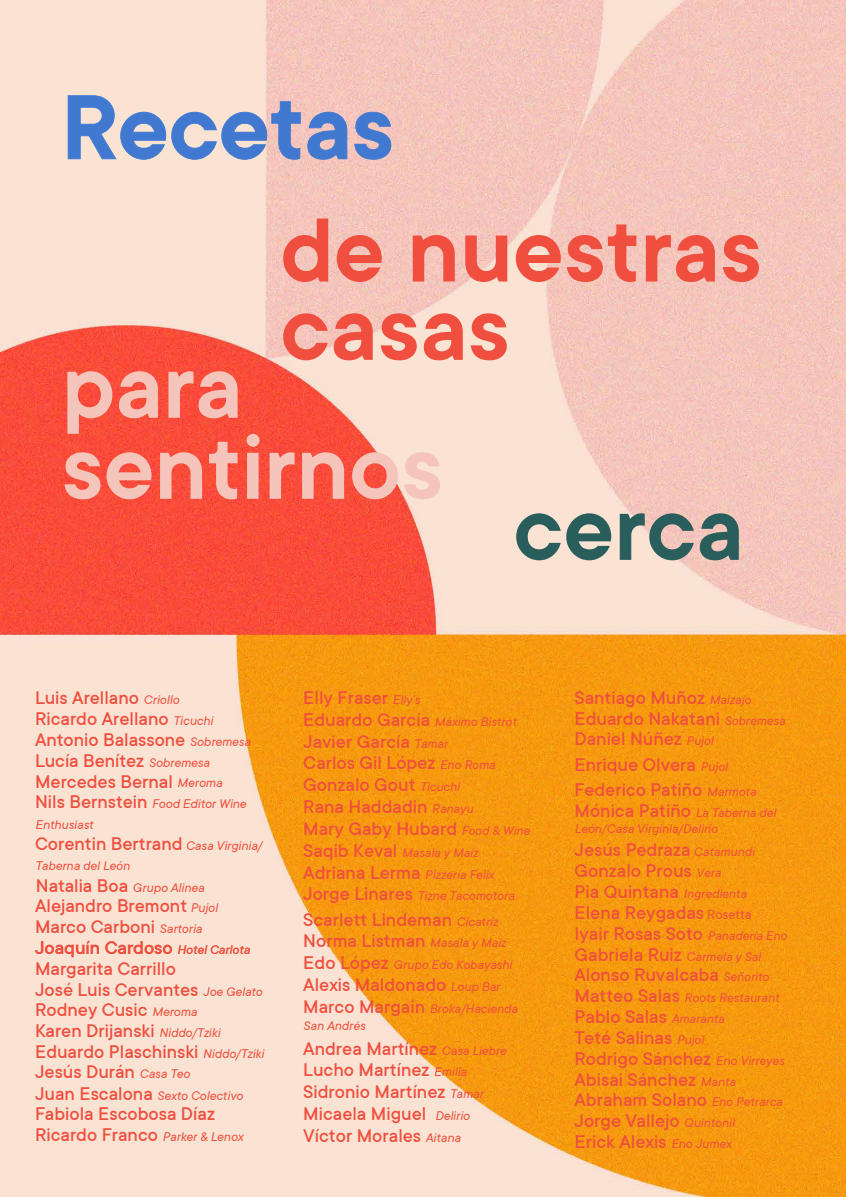
<style>
.page{position:relative;width:846px;height:1197px;background:#fff}
.page>*{position:absolute;margin:0;border:0;box-sizing:border-box;transform-origin:0 0}
.t1{font:600 100px/78.3px "TT Commons";color:#f04e3e}
.t2{font:600 100px/81px "TT Commons";color:#f5c4bb}
.t3{font:600 100px "TT Commons";color:#4179d1}
.t4{font:600 100px "TT Commons";color:#2a5e5d}
.t5{font:500 20.4px/20.8px "TT Commons";color:#f04e3e}
.t6{font:italic 14px/21.8px "TT Commons";color:#f04e3e}
.s1{font-weight:400;font-style:italic;font-size:14px}
.s2{font-weight:500;font-style:normal;font-size:20.4px}
.s3{font-weight:400;font-size:14.8px}
</style>
<div class="page">
<img style="left:0;top:0;width:846px;height:1196px">
<svg style="left:68px;top:95px;width:233px;height:65px;background:#e9d5cf"></svg>
<svg style="left:307px;top:112px;width:40px;height:48px;background:#debbbe"></svg>
<svg style="left:354px;top:112px;width:37px;height:48px;background:#ddbbbe"></svg>
<h1 class="t3" style="left:62px;top:73px;width:334px">Recetas</h1>
<h1 class="t1" style="left:280px;top:213px;width:483px">de nuestras casas</h1>
<h1 class="t2" style="left:61px;top:348px;width:383px">para sentirnos</h1>
<h1 class="t4" style="left:513px;top:474px;width:232px">cerca</h1>
<p class="t5" style="left:35px;top:687px;width:217px">Luis Arellano <span class="s1">Criollo<br></span>Ricardo Arellano <span class="s1">Ticuchi<br></span>Antonio Balassone <span class="s1">Sobremesa<br></span>Lucía Benítez <span class="s1">Sobremesa<br></span>Mercedes Bernal <span class="s1">Meroma</span></p>
<p class="t6" style="left:35px;top:793px;width:213px;line-height:20.8px"><span class="s2">Nils Bernstein</span> Food Editor Wine<br>Enthusiast</p>
<p class="t5" style="left:35px;top:833px;width:228px">Corentin Bertrand <span class="s1">Casa Virginia/</span></p>
<p class="t6" style="left:35px;top:855px;width:171px">Taberna del León<br><span class="s2">Natalia Boa</span> Grupo Alinea</p>
<p class="t5" style="left:35px;top:895px;width:230px">Alejandro Bremont <span class="s1">Pujol<br></span>Marco Carboni <span class="s1">Sartoria<br></span>Joaquín Cardoso <span class="s1">Hotel Carlota<br></span>Margarita Carrillo<br>José Luis Cervantes <span class="s1">Joe Gelato<br></span>Rodney Cusic <span class="s1">Meroma<br></span>Karen Drijanski <span class="s1">Niddo/Tziki<br></span>Eduardo Plaschinski <span class="s1">Niddo/Tziki</span></p>
<p class="t5" style="left:35px;top:1061px;width:156px">Jesús Durán <span class="s1">Casa Teo</span></p>
<p class="t6" style="left:35px;top:1084px;width:209px"><span class="s2">Juan Escalona</span> Sexto Colectivo</p>
<p class="t5" style="left:35px;top:1103px;width:209px;line-height:21px">Fabiola Escobosa Díaz<br>Ricardo Franco <span class="s1">Parker &amp; Lenox</span></p>
<p class="t5" style="left:303px;top:687px;width:228px;line-height:21.8px">Elly Fraser <span class="s1">Elly’s<br></span>Eduardo García <span class="s1">Máximo Bistrot<br></span>Javier García <span class="s1">Tamar<br></span>Carlos Gil López <span class="s1">Eno Roma<br></span>Gonzalo Gout <span class="s1">Ticuchi<br></span>Rana Haddadin <span class="s1">Ranayu<br></span>Mary Gaby Hubard <span class="s1">Food &amp; Wine</span></p>
<p class="t6" style="left:303px;top:841px;width:213px"><span class="s2">Saqib Keval</span> Masala y Maíz<br><span class="s2">Adriana Lerma</span> Pizzería Felix<br><span class="s2">Jorge Linares</span> Tizne Tacomotora</p>
<p class="t5" style="left:303px;top:908px;width:204px;line-height:21.8px">Scarlett Lindeman <span class="s1">Cicatríz<br></span>Norma Listman <span class="s1">Masala y Maíz</span></p>
<p class="t6" style="left:303px;top:954px;width:210px"><span class="s2">Edo López</span> Grupo Edo Kobayashi</p>
<p class="t5" style="left:303px;top:974px;width:198px">Alexis Maldonado <span class="s1">Loup Bar</span></p>
<p class="t6" style="left:303px;top:1000px;width:216px;line-height:17.4px"><span class="s2">Marco Margain</span> Broka/Hacienda<br>San Andrés</p>
<p class="t5" style="left:303px;top:1037px;width:205px;line-height:21.8px">Andrea Martínez <span class="s1">Casa Liebre<br></span>Lucho Martínez <span class="s1">Emilia<br></span>Sidronio Martínez <span class="s1">Tamar<br></span>Micaela Miguel <span class="s1">Delirio<br></span>Víctor Morales <span class="s1">Aitana</span></p>
<p class="t5" style="left:574px;top:687px;width:212px">Santiago Muñoz <span class="s1">Maizajo<br></span>Eduardo Nakatani <span class="s1">Sobremesa<br></span>Daniel Núñez <span class="s1">Pujol</span></p>
<p class="t5" style="left:574px;top:752px;width:183px;line-height:25.3px">Enrique Olvera <span class="s1">Pujol<br></span>Federico Patiño <span class="s1">Marmota</span></p>
<p class="t5" style="left:574px;top:800px;width:203px">Mónica Patiño <span class="s1">La Taberna del</span></p>
<p class="t6" style="left:574px;top:818px;width:145px">León/Casa Virginia/Delirio</p>
<p class="t5" style="left:574px;top:840px;width:214px">Jesús Pedraza <span class="s1">Catamundi<br></span>Gonzalo Prous <span class="s1">Vera<br></span>Pia Quintana <span class="s1">Ingredienta<br></span>Elena Reygadas <span class="s3">Rosetta<br></span>Iyair Rosas Soto <span class="s1">Panadería Eno<br></span>Gabriela Ruiz <span class="s1">Carmela y Sal<br></span>Alonso Ruvalcaba <span class="s1">Señorito</span></p>
<p class="t6" style="left:574px;top:987px;width:206px"><span class="s2">Matteo Salas</span> Roots Restaurant</p>
<p class="t5" style="left:574px;top:1006px;width:211px">Pablo Salas <span class="s1">Amaranta<br></span>Teté Salinas <span class="s1">Pujol<br></span>Rodrigo Sánchez <span class="s1">Eno Virreyes<br></span>Abisai Sánchez <span class="s1">Manta<br></span>Abraham Solano <span class="s1">Eno Petrarca<br></span>Jorge Vallejo <span class="s1">Quintonil<br></span>Erick Alexis <span class="s1">Eno Jumex</span></p>
</div>
